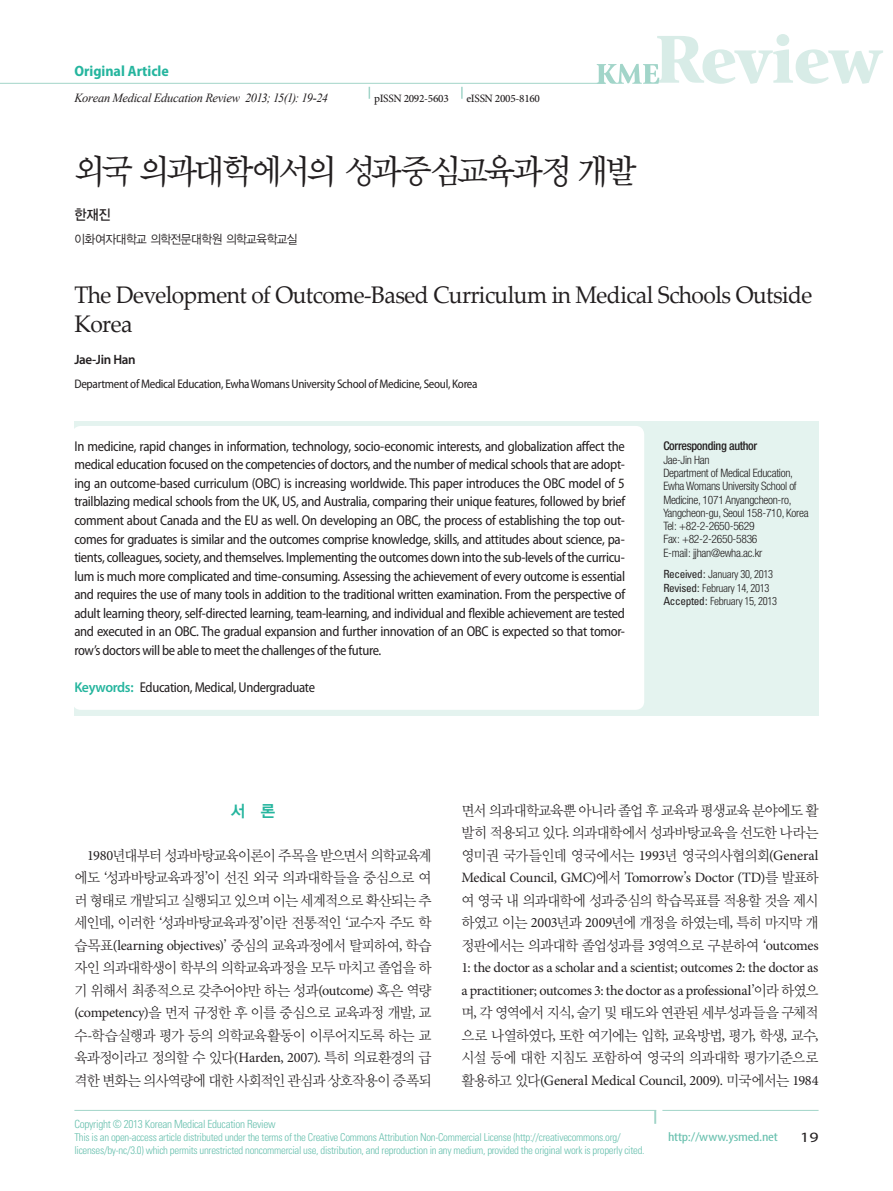
<style>
.page{position:relative;width:893px;height:1191px;background:#fff}
.page>*{position:absolute;margin:0;border:0;box-sizing:border-box;transform-origin:0 0}
.제목_한글{font:36px "San Sw M";letter-spacing:-.08em;color:#231f20;scale:.95 1}
.제목_영문{font:24px/28.8px "Palatino Linotype";letter-spacing:-.025em;color:#231f20;scale:.95 1}
.본문_대제목{font:16.5px "YDIYGO340";color:#25b59e;scale:.95 1}
.t1{font:700 semi-condensed 15px "Myriad Pro";color:#25b59e}
.본문{font:14.7px/22.5px "YDIY Mj O320";letter-spacing:-.055em;color:#231f20;text-align:justify;scale:.95 1}
.초록{font:semi-condensed 14.25px/18.6px "Myriad Pro";letter-spacing:-.025em;color:#231f20;text-align:justify}
.본문-2{font:14.25px/22.5px "Minion Pro";letter-spacing:-.02em;color:#231f20}
.저자_한글{font:14.25px "YDIYGO330";color:#231f20;scale:.92 1}
.t2{font:14.25px "Myriad Pro";color:#231f20;scale:1.25 1}
.저자_영문{font:600 13.5px "Myriad Pro";letter-spacing:-.025em;color:#231f20}
.t3{font:condensed 12.75px "Myriad Pro";letter-spacing:-.015em;color:#68c0ae;scale:1.25 1}
.소속_영문{font:semi-condensed 12.45px "Myriad Pro";letter-spacing:-.025em;color:#231f20}
.t4{font:italic 12.45px "Times New Roman";letter-spacing:-.025em;color:#231f20}
.소속_한글{font:12.45px "YDIYGO320";letter-spacing:-.04em;color:#231f20;scale:.93 1}
.교신저자_영문{font:500 condensed 12px "Helvetica Neue LT Std";letter-spacing:-.025em;color:#231f20}
.교신저자_영문-2{font:300 condensed 11.55px/13.4px "Helvetica Neue LT Std";letter-spacing:-.025em;color:#231f20}
.접수날짜{font:300 condensed 11.25px/13.5px "Univers LT Std";letter-spacing:-.03em;color:#231f20}
.t5{font:300 condensed 11.25px "Univers LT Std";letter-spacing:-.025em;color:#68c0ae}
.t6{font:500 11.25px "Minion Pro";letter-spacing:-.025em;color:#231f20}
.t7{font:300 condensed 10.8px/12.9px "Univers LT Std";letter-spacing:-.025em;color:#68c0ae}
.s1{font-weight:600;font-stretch:normal;color:#25b59e}
.s2{font-weight:400}
.s3{font-family:"Minion Pro";font-size:14.25px}
.s4{font-family:"Batang"}
.s5{font-family:"YDIY Mj O320";font-size:14.7px}
.s6{font-family:"Batang";font-size:14.7px}
</style>
<div class="page">
<hr style="left:662px;top:1110px;width:157px;height:1px;background:#a2d5c9">
<hr style="left:74px;top:1110px;width:582px;height:1px;background:#a2d5c9">
<svg style="left:654px;top:1111px;width:2px;height:12px"></svg>
<svg style="left:369px;top:87px;width:1px;height:12px"></svg>
<svg style="left:461px;top:87px;width:2px;height:12px"></svg>
<svg style="left:597px;top:34px;width:286px;height:50px"></svg>
<hr style="left:0;top:83px;width:605px;height:1px;background:#a2d5c9">
<div style="left:74px;top:421px;width:745px;height:294px;background:#e4f3ef"></div>
<div style="left:72px;top:426px;width:572px;height:284px;background:#fff;border-radius:9px"></div>
<p class="t1" style="left:74px;top:63px;width:96px">Original Article</p>
<p class="t4" style="left:74px;top:89px;width:255px">Korean Medical Education Review 2013; 15(1): 19-24</p>
<p class="t6" style="left:374px;top:90px;width:76px">pISSN 2092-5603</p>
<p class="t6" style="left:466px;top:90px;width:75px">eISSN 2005-8160</p>
<p class="제목_한글" style="left:74px;top:154px;width:593px">외국 의과대학에서의 성과중심교육과정 개발</p>
<p class="저자_한글" style="left:74px;top:207px;width:41px">한재진</p>
<p class="소속_한글" style="left:74px;top:233px;width:241px">이화여자대학교 의학전문대학원 의학교육학교실</p>
<p class="제목_영문" style="left:74px;top:280px;width:778px">The Development of Outcome-Based Curriculum in Medical Schools Outside<br>Korea</p>
<p class="저자_영문" style="left:74px;top:351px;width:63px">Jae-Jin Han</p>
<p class="소속_영문" style="left:74px;top:377px;width:405px">Department of Medical Education, Ewha Womans University School of Medicine, Seoul, Korea</p>
<p class="초록" style="left:74px;top:437px;width:552px">In medicine, rapid changes in information, technology, socio-economic interests, and globalization affect the medical education focused on the competencies of doctors, and the number of medical schools that are adopt&shy;ing an outcome-based curriculum (OBC) is increasing worldwide. This paper introduces the OBC model of 5 trailblazing medical schools from the UK, US, and Australia, comparing their unique features, followed by brief comment about Canada and the EU as well. On developing an OBC, the process of establishing the top out&shy;comes for graduates is similar and the outcomes comprise knowledge, skills, and attitudes about science, pa&shy;tients, colleagues, society, and themselves. Implementing the outcomes down into the sub-levels of the curricu&shy;lum is much more complicated and time-consuming. Assessing the achievement of every outcome is essential and requires the use of many tools in addition to the traditional written examination. From the perspective of adult learning theory, self-directed learning, team-learning, and individual and flexible achievement are tested and executed in an OBC. The gradual expansion and further innovation of an OBC is expected so that tomor&shy;row’s doctors will be able to meet the challenges of the future.</p>
<p class="초록" style="left:74px;top:678px;width:242px"><span class="s1">Keywords:</span> Education, Medical, Undergraduate</p>
<p class="교신저자_영문" style="left:663px;top:439px;width:95px">Corresponding author</p>
<p class="교신저자_영문-2" style="left:663px;top:453px;width:48px">Jae-Jin Han</p>
<p class="교신저자_영문-2" style="left:663px;top:466px;width:147px">Department of Medical Education, Ewha Womans University School of Medicine, 1071 Anyangcheon-ro, Yangcheon-gu, Seoul 158-710, Korea</p>
<p class="교신저자_영문-2" style="left:663px;top:519px;width:93px">Tel: +82-2-2650-5629</p>
<p class="교신저자_영문-2" style="left:663px;top:532px;width:96px">Fax: +82-2-2650-5836</p>
<p class="교신저자_영문-2" style="left:663px;top:546px;width:100px">E-mail: jjhan@ewha.ac.kr</p>
<p class="접수날짜" style="left:663px;top:567px;width:115px"><span class="s2">Received:</span> January 30, 2013<br><span class="s2">Revised:</span> February 14, 2013<br><span class="s2">Accepted:</span> February 15, 2013</p>
<p class="본문_대제목" style="left:231px;top:801px;width:48px">서 론</p>
<p class="본문" style="left:74px;top:844px;width:377px;text-indent:13px"><span class="s3">1980</span>년대부터 성과바탕교육이론이 주목을 받으면서 의학교육계 에도 <span class="s4">‘</span>성과바탕교육과정<span class="s4">’</span>이 선진 외국 의과대학들을 중심으로 여 러 형태로 개발되고 실행되고 있으며 이는 세계적으로 확산되는 추 세인데<span class="s3">,</span> 이러한 <span class="s4">‘</span>성과바탕교육과정<span class="s4">’</span>이란 전통적인 <span class="s4">‘</span>교수자 주도 학</p>
<p class="본문-2" style="left:74px;top:934px;width:359px"><span class="s5">습목표</span>(learning objectives)<span class="s6">’</span> <span class="s5">중심의 교육과정에서 탈피하여</span>, <span class="s5">학습</span></p>
<p class="본문" style="left:74px;top:956px;width:377px">자인 의과대학생이 학부의 의학교육과정을 모두 마치고 졸업을 하 기 위해서 최종적으로 갖추어야만 하는 성과<span class="s3">(outcome)</span> 혹은 역량 <span class="s3">(competency)</span>을 먼저 규정한 후 이를 중심으로 교육과정 개발<span class="s3">,</span> 교 수<span class="s3">-</span>학습실행과 평가 등의 의학교육활동이 이루어지도록 하는 교 육과정이라고 정의할 수 있다<span class="s3">(Harden, 2007).</span> 특히 의료환경의 급 격한 변화는 의사역량에 대한 사회적인 관심과 상호작용이 증폭되</p>
<p class="본문" style="left:461px;top:799px;width:377px">면서 의과대학교육뿐 아니라 졸업 후 교육과 평생교육 분야에도 활 발히 적용되고 있다<span class="s3">.</span> 의과대학에서 성과바탕교육을 선도한 나라는 영미권 국가들인데 영국에서는 <span class="s3">1993</span>년 영국의사협의회<span class="s3">(General</span></p>
<p class="본문-2" style="left:461px;top:866px;width:359px">Medical Council, GMC)<span class="s5">에서</span> Tomorrow<span class="s6">’</span>s Doctor (TD)<span class="s5">를 발표하</span></p>
<p class="본문" style="left:461px;top:889px;width:377px">여 영국 내 의과대학에 성과중심의 학습목표를 적용할 것을 제시 하였고 이는 <span class="s3">2003</span>년과 <span class="s3">2009</span>년에 개정을 하였는데<span class="s3">,</span> 특히 마지막 개 정판에서는 의과대학 졸업성과를 <span class="s3">3</span>영역으로 구분하여 <span class="s4">‘</span><span class="s3">outcomes</span></p>
<p class="본문-2" style="left:461px;top:956px;width:359px">1: the doctor as a scholar and a scientist; outcomes 2: the doctor as a practitioner; outcomes 3: the doctor as a professional<span class="s6">’</span><span class="s5">이라 하였으</span></p>
<p class="본문" style="left:461px;top:1001px;width:377px">며<span class="s3">,</span> 각 영역에서 지식<span class="s3">,</span> 술기 및 태도와 연관된 세부성과들을 구체적 으로 나열하였다<span class="s3">,</span> 또한 여기에는 입학<span class="s3">,</span> 교육방법<span class="s3">,</span> 평가<span class="s3">,</span> 학생<span class="s3">,</span> 교수<span class="s3">, </span>시설 등에 대한 지침도 포함하여 영국의 의과대학 평가기준으로</p>
<p class="본문-2" style="left:461px;top:1069px;width:359px"><span class="s5">활용하고 있다</span>(General Medical Council, 2009). <span class="s5">미국에서는</span> 1984</p>
<p class="t5" style="left:74px;top:1117px;width:203px">Copyright © 2013 Korean Medical Education Review</p>
<p class="t7" style="left:74px;top:1130px;width:572px">This is an open-access article distributed under the terms of the Creative Commons Attribution Non-Commercial License (http://creativecommons.org/ licenses/by-nc/3.0) which permits unrestricted noncommercial use, distribution, and reproduction in any medium, provided the original work is properly cited.</p>
<p class="t3" style="left:668px;top:1129px;width:89px">http://www.ysmed.net</p>
<p class="t2" style="left:800px;top:1128px;width:16px">19</p>
</div>
